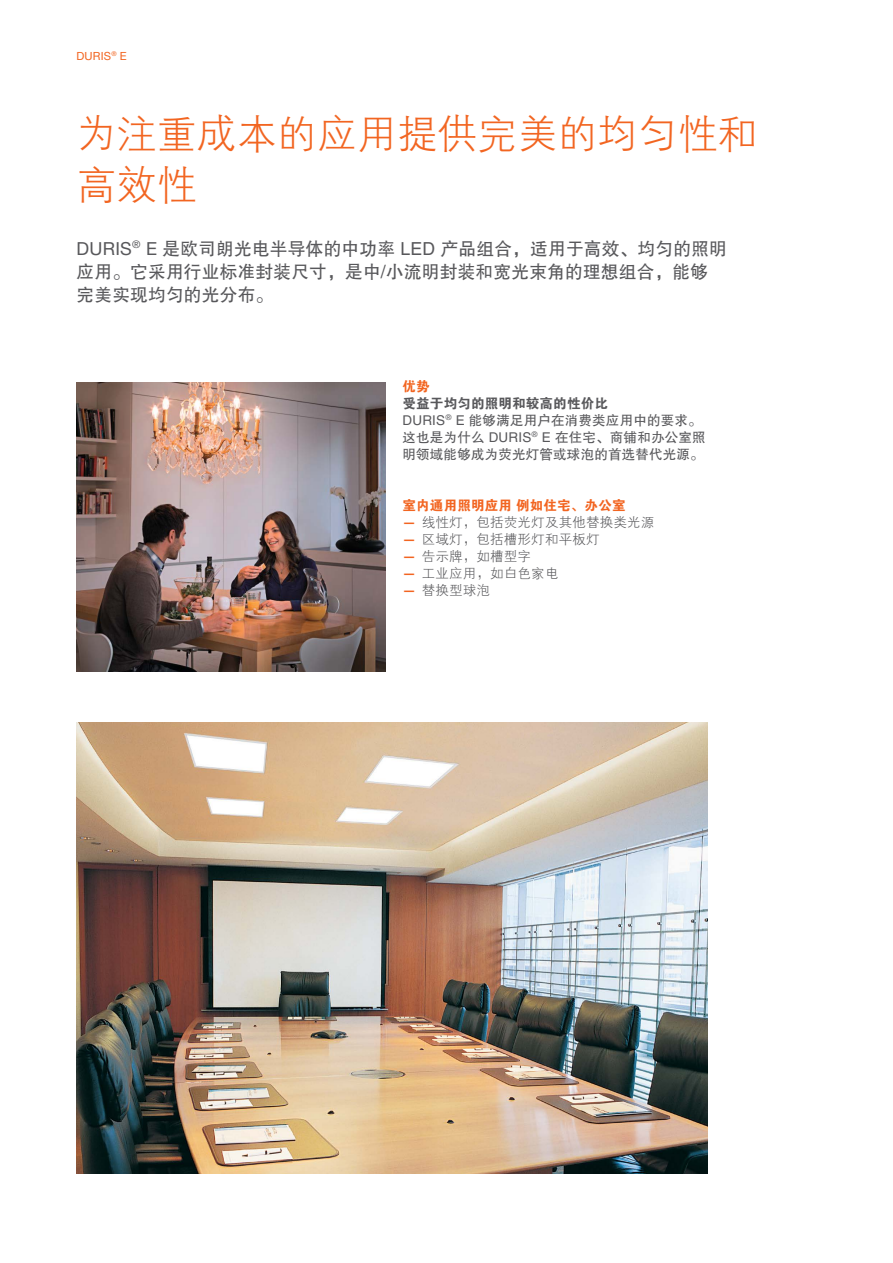
<style>
.page{position:relative;width:893px;height:1263px;background:#fff}
.page>*{position:absolute;margin:0;border:0;box-sizing:border-box;transform-origin:0 0}
.t1{font:40.5px/51px "FZXH1 JW GB1 0";letter-spacing:.01em;color:#f26521}
.t2{font:18px/22.6px "FZHTJW GB1 0";letter-spacing:.015em;color:#58585b}
.t3{font:13.5px/17px "FZHTJW GB1 0";letter-spacing:.015em;color:#58585b}
.t4{font:13.5px "FZXH1 JW GB1 0";letter-spacing:.015em;color:#58585b}
.t5{font:13.5px "FZDHTJW GB1 0";letter-spacing:.015em;color:#f26521}
.t6{font:13.5px "FZDHTJW GB1 0";letter-spacing:.015em;color:#58585b}
.t7{font:11.25px "Helvetica Neue LT Pro";letter-spacing:.015em;color:#f26521}
.s1{font-family:"Helvetica Neue LT Pro"}
.s2{font-family:"Helvetica Neue LT Pro";font-weight:500;color:#f26521}
</style>
<div class="page">
<img style="left:77px;top:723px;width:630px;height:451px">
<img style="left:77px;top:383px;width:309px;height:289px">
<p class="t7" style="left:77px;top:49px;width:52px">DURIS<sup>®</sup> E</p>
<h1 class="t1" style="left:77px;top:110px;width:683px">为注重成本的应用提供完美的均匀性和高效性</h1>
<p class="t2" style="left:77px;top:238px;width:652px"><span class="s1">DURIS</span><sup>®</sup> <span class="s1">E</span> 是欧司朗光电半导体的中功率 LED 产品组合，适用于高效、均匀的照明应用。它采用行业标准封装尺寸，是中/小流明封装和宽光束角的理想组合，能够完美实现均匀的光分布。</p>
<p class="t5" style="left:403px;top:379px;width:29px">优势</p>
<p class="t6" style="left:403px;top:396px;width:207px">受益于均匀的照明和较高的性价比</p>
<p class="t3" style="left:403px;top:412px;width:305px">DURIS<sup>®</sup> E 能够满足用户在消费类应用中的要求。这也是为什么 DURIS<sup>®</sup> E 在住宅、商铺和办公室照明领域能够成为荧光灯管或球泡的首选替代光源。</p>
<p class="t5" style="left:403px;top:498px;width:224px">室内通用照明应用 例如住宅、办公室</p>
<p class="t4" style="left:403px;top:515px;width:253px"><span class="s2">—</span> 线性灯，包括荧光灯及其他替换类光源</p>
<p class="t4" style="left:403px;top:532px;width:199px"><span class="s2">—</span> 区域灯，包括槽形灯和平板灯</p>
<p class="t4" style="left:403px;top:549px;width:130px"><span class="s2">—</span> 告示牌，如槽型字</p>
<p class="t4" style="left:403px;top:566px;width:157px"><span class="s2">—</span> 工业应用，如白色家电</p>
<p class="t4" style="left:403px;top:583px;width:89px"><span class="s2">—</span> 替换型球泡</p>
</div>
